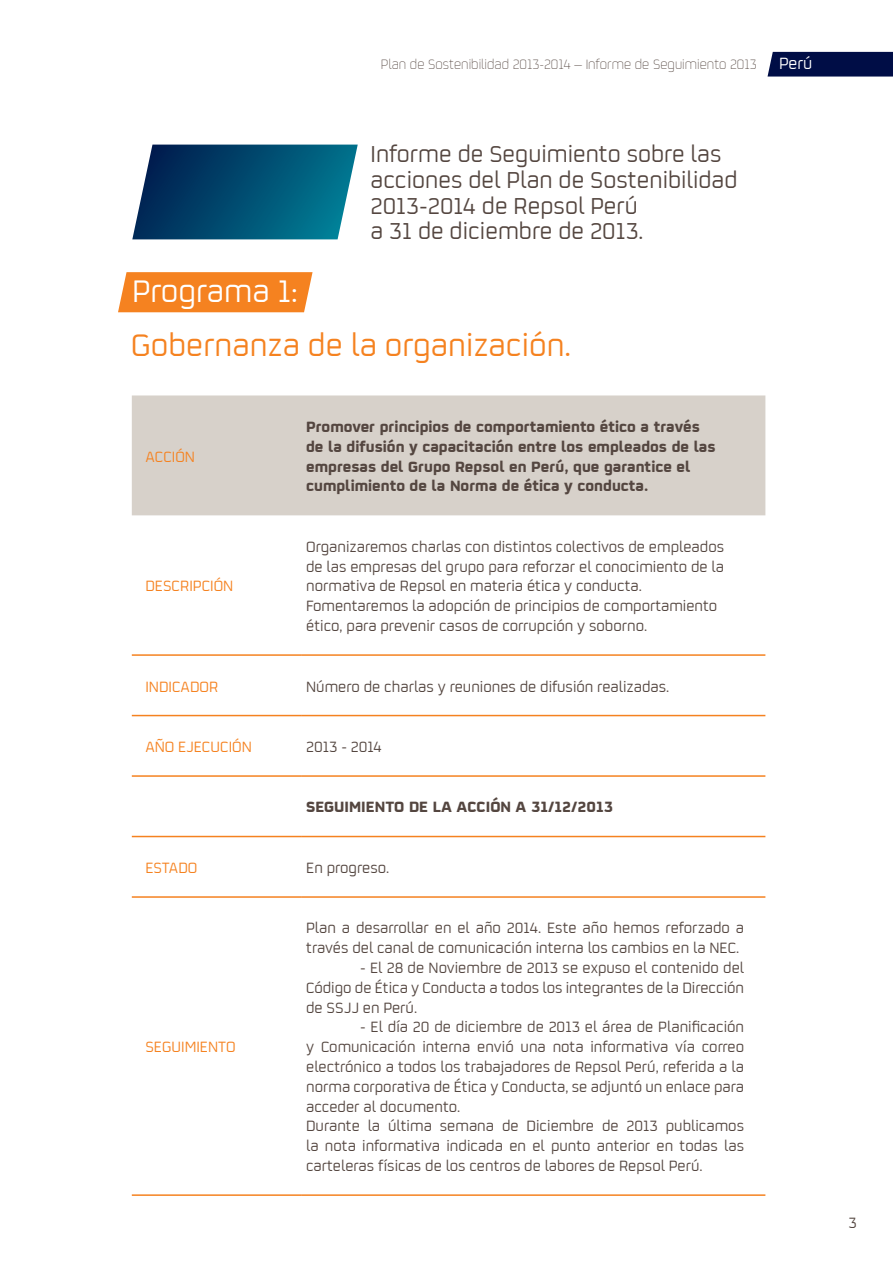
<style>
.page{position:relative;width:893px;height:1263px;background:#fff}
.page>*{position:absolute;margin:0;border:0;box-sizing:border-box;transform-origin:0 0}
.t1{font:34.5px "Repsol";color:#f58220}
.t2{font:34.5px "Repsol";color:#fff}
.t3{font:25.5px "Repsol";color:#544640}
.t4{font:16.5px/19.8px "Repsol";color:#544640;text-align:justify}
.t5{font:700 16.5px/19.8px "Repsol";color:#544640}
.t6{font:16.5px "Repsol";color:#f58220}
.t7{font:300 15px "Repsol";color:#544640}
.s1{font-weight:400;font-size:18px;color:#fff}
</style>
<div class="page">
<div style="left:767px;top:52px;width:126px;height:25px;background:#000d46"></div>
<svg style="left:132px;top:145px;width:226px;height:94px;background:#175d7e"></svg>
<svg style="left:118px;top:272px;width:195px;height:40px;background:#f5882b"></svg>
<div style="left:132px;top:395px;width:633px;height:120px;background:#d7d1ca"></div>
<hr style="left:132px;top:654px;width:170px;height:2px;background:#f58220">
<hr style="left:302px;top:654px;width:463px;height:2px;background:#f58220">
<hr style="left:132px;top:715px;width:170px;height:1px;background:#f58220">
<hr style="left:302px;top:715px;width:463px;height:1px;background:#f58220">
<hr style="left:132px;top:775px;width:170px;height:2px;background:#f58220">
<hr style="left:302px;top:775px;width:463px;height:2px;background:#f58220">
<hr style="left:132px;top:836px;width:170px;height:1px;background:#f58220">
<hr style="left:302px;top:836px;width:463px;height:1px;background:#f58220">
<hr style="left:132px;top:896px;width:170px;height:2px;background:#f58220">
<hr style="left:302px;top:896px;width:463px;height:2px;background:#f58220">
<hr style="left:132px;top:1194px;width:170px;height:2px;background:#f58220">
<hr style="left:302px;top:1194px;width:463px;height:2px;background:#f58220">
<p class="t7" style="left:381px;top:54px;width:433px">Plan de Sostenibilidad 2013-2014 – Informe de Seguimiento 2013 <span class="s1">Perú</span></p>
<p class="t2" style="left:132px;top:267px;width:167px">Programa 1:</p>
<p class="t3" style="left:371px;top:136px;width:352px">Informe de Seguimiento sobre las</p>
<p class="t3" style="left:371px;top:162px;width:368px">acciones del Plan de Sostenibilidad</p>
<p class="t3" style="left:371px;top:188px;width:269px">2013-2014 de Repsol Perú</p>
<p class="t3" style="left:371px;top:214px;width:274px">a 31 de diciembre de 2013.</p>
<p class="t1" style="left:131px;top:321px;width:441px">Gobernanza de la organización.</p>
<p class="t6" style="left:145px;top:445px;width:51px">ACCIÓN</p>
<p class="t6" style="left:145px;top:575px;width:90px">DESCRIPCIÓN</p>
<p class="t5" style="left:306px;top:415px;width:411px">Promover principios de comportamiento ético a través de la difusión y capacitación entre los empleados de las empresas del Grupo Repsol en Perú, que garantice el cumplimiento de la Norma de ética y conducta.</p>
<p class="t4" style="left:306px;top:536px;width:420px">Organizaremos charlas con distintos colectivos de empleados de las empresas del grupo para reforzar el conocimiento de la normativa de Repsol en materia ética y conducta.</p>
<p class="t4" style="left:306px;top:595px;width:413px">Fomentaremos la adopción de principios de comportamiento ético, para prevenir casos de corrupción y soborno.</p>
<p class="t6" style="left:145px;top:675px;width:74px">INDICADOR</p>
<p class="t4" style="left:306px;top:675px;width:365px">Número de charlas y reuniones de difusión realizadas.</p>
<p class="t6" style="left:145px;top:735px;width:108px">AÑO EJECUCIÓN</p>
<p class="t4" style="left:306px;top:736px;width:77px">2013 - 2014</p>
<p class="t5" style="left:306px;top:795px;width:308px">SEGUIMIENTO DE LA ACCIÓN A 31/12/2013</p>
<p class="t6" style="left:145px;top:856px;width:53px">ESTADO</p>
<p class="t4" style="left:306px;top:857px;width:85px">En progreso.</p>
<p class="t6" style="left:145px;top:1036px;width:92px">SEGUIMIENTO</p>
<p class="t4" style="left:306px;top:917px;width:440px">Plan a desarrollar en el año 2014. Este año hemos reforzado a través del canal de comunicación interna los cambios en la NEC.</p>
<p class="t4" style="left:306px;top:957px;width:439px;text-indent:54px">- El 28 de Noviembre de 2013 se expuso el contenido del Código de Ética y Conducta a todos los integrantes de la Dirección de SSJJ en Perú.</p>
<p class="t4" style="left:306px;top:1016px;width:440px;text-indent:54px">- El día 20 de diciembre de 2013 el área de Planificación y Comunicación interna envió una nota informativa vía correo electrónico a todos los trabajadores de Repsol Perú, referida a la norma corporativa de Ética y Conducta, se adjuntó un enlace para acceder al documento.</p>
<p class="t4" style="left:306px;top:1115px;width:439px">Durante la última semana de Diciembre de 2013 publicamos la nota informativa indicada en el punto anterior en todas las carteleras físicas de los centros de labores de Repsol Perú.</p>
<p class="t4" style="left:848px;top:1211px;width:10px">3</p>
</div>
